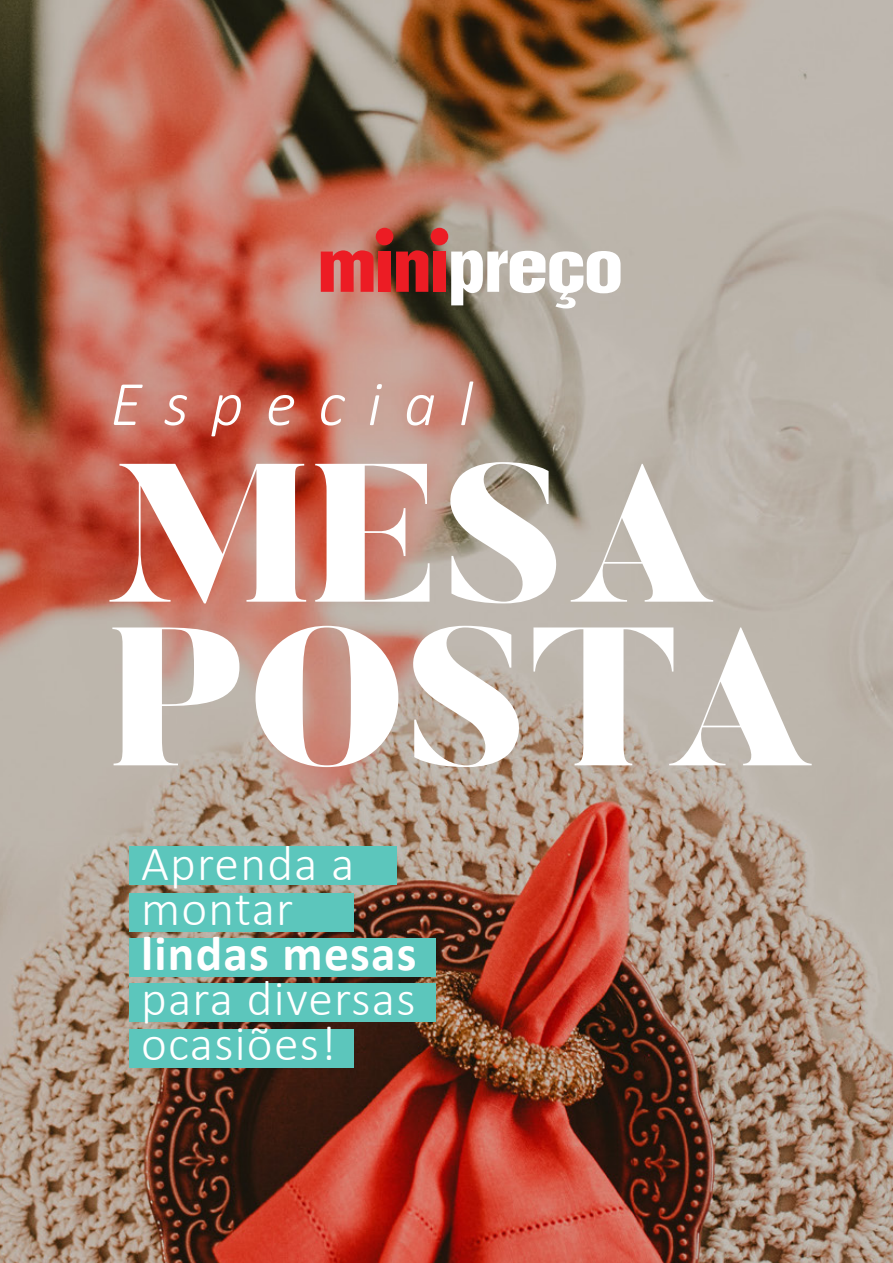
<style>
.page{position:relative;width:893px;height:1263px;background:#fff}
.page>*{position:absolute;margin:0;border:0;box-sizing:border-box;transform-origin:0 0}
.t1{font:900 195.75px/163.6px "Butler";letter-spacing:.005em;color:#fff}
.t2{font:italic 300 63.9px "Calibri";letter-spacing:.35em;color:#fff}
.t3{font:300 49.5px/45px "Calibri";letter-spacing:.025em;color:#fff}
.t4{font:700 49.5px "Calibri";letter-spacing:.025em;color:#fff}
</style>
<div class="page">
<img style="left:0;top:0;width:893px;height:1263px">
<svg style="left:321px;top:250px;width:53px;height:42px;background:#e3393c"></svg>
<div style="left:378px;top:252px;width:13px;height:40px;background:#ec1c24"></div>
<svg style="left:396px;top:250px;width:32px;height:42px"></svg>
<div style="left:433px;top:252px;width:13px;height:40px;background:#ec1c24"></div>
<svg style="left:451px;top:250px;width:170px;height:58px"></svg>
<div style="left:376px;top:228px;width:17px;height:17px;background:#ec1c24;border-radius:50%"></div>
<div style="left:431px;top:228px;width:17px;height:17px;background:#ec1c24;border-radius:50%"></div>
<div style="left:129px;top:846px;width:268px;height:38px;background:#5cc6bc"></div>
<div style="left:129px;top:893px;width:225px;height:38px;background:#5cc6bc"></div>
<div style="left:129px;top:938px;width:307px;height:38px;background:#5cc6bc"></div>
<div style="left:129px;top:984px;width:307px;height:38px;background:#5cc6bc"></div>
<div style="left:129px;top:1029px;width:225px;height:38px;background:#5cc6bc"></div>
<p class="t2" style="left:111px;top:364px;width:364px">Especial</p>
<h1 class="t1" style="left:108px;top:459px;width:708px">MESA<br>POSTA</h1>
<p class="t3" style="left:141px;top:840px;width:215px">Aprenda a montar</p>
<p class="t4" style="left:141px;top:918px;width:277px">lindas mesas</p>
<p class="t3" style="left:141px;top:975px;width:276px">para diversas ocasiões!</p>
</div>
